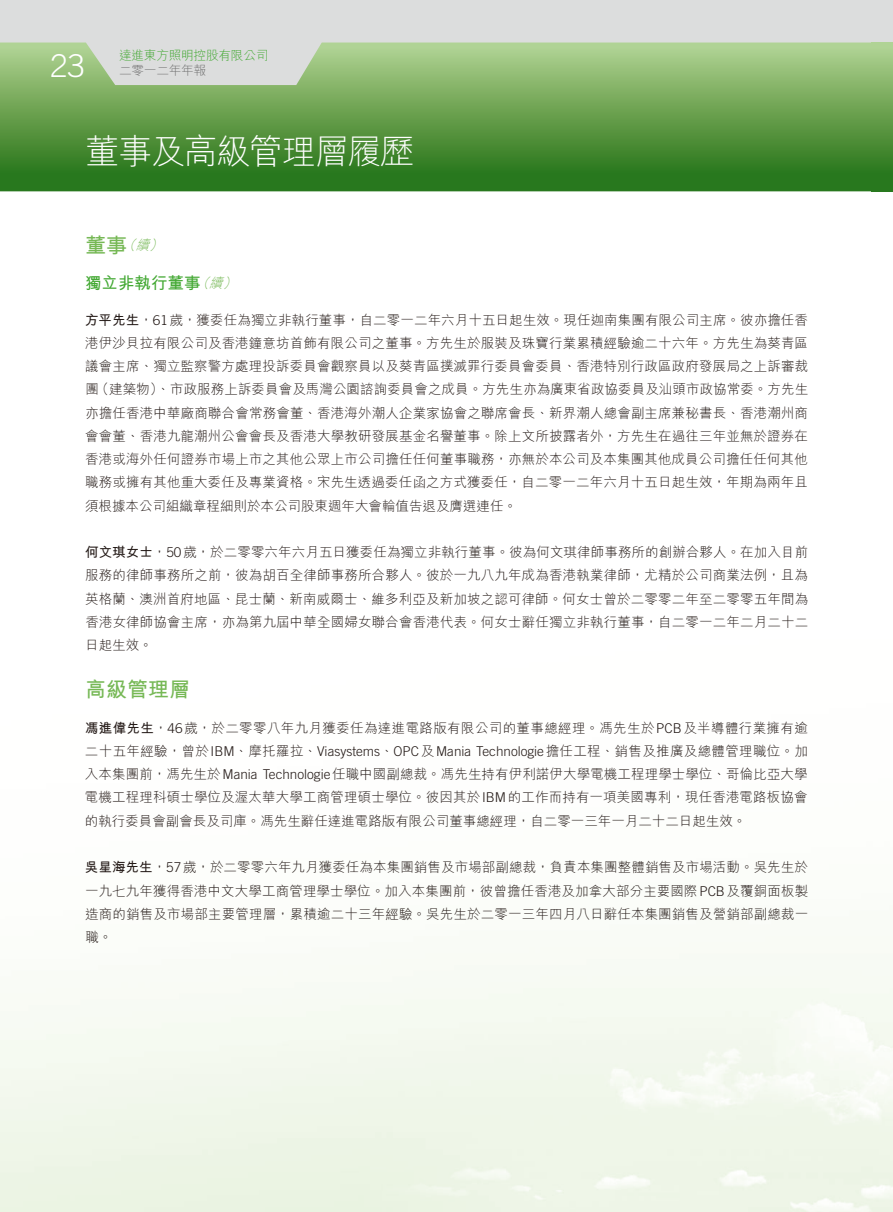
<style>
.page{position:relative;width:893px;height:1212px;background:#fff}
.page>*{position:absolute;margin:0;border:0;box-sizing:border-box;transform-origin:0 0}
.t1{font:300 34.5px "M Hei HK";letter-spacing:-.05em;color:#fff}
.t2{font:300 31.5px "Trade Gothic LT Std";color:#fff}
.t3{font:700 21px "M Hei HK";color:#76b855}
.t4{font:700 16.5px "M Hei HK";color:#42a832}
.t5{font:300 13.5px/23.2px "M Hei HK";letter-spacing:.01em;color:#231916;text-align:justify}
.t6{font:italic 300 13.5px "M Hei HK";color:#76b855}
.t7{font:300 12.75px "M Hei HK";letter-spacing:-.025em;color:#42a832}
.t8{font:300 12.75px "M Hei HK";letter-spacing:-.025em;color:#727272}
.s1{font-weight:700}
.s2{font-family:"Trade Gothic LT Std"}
</style>
<div class="page">
<img style="left:0;top:191px;width:872px;height:1021px">
<div style="left:0;top:0;width:893px;height:128px;background:#dcdddd"></div>
<svg style="left:0;top:43px;width:872px;height:148px;background:#6ba155"></svg>
<div style="left:872px;top:42px;width:21px;height:150px;background:linear-gradient(to bottom,#b3d391,#1c6d0f)"></div>
<p class="t7" style="left:119px;top:49px;width:151px">達進東方照明控股有限公司</p>
<h2 class="t2" style="left:50px;top:47px;width:37px">23</h2>
<p class="t8" style="left:119px;top:64px;width:89px">二零一二年年報</p>
<h1 class="t1" style="left:85px;top:133px;width:331px">董事及高級管理層履歷</h1>
<h3 class="t3" style="left:85px;top:230px;width:43px">董事</h3>
<p class="t6" style="left:136px;top:238px;width:19px">續</p>
<p class="t6" style="left:122px;top:238px;width:19px">（</p>
<p class="t6" style="left:149px;top:238px;width:19px">(</p>
<p class="t4" style="left:85px;top:271px;width:117px">獨立非執行董事</p>
<p class="t5" style="left:85px;top:308px;width:725px;text-align:right"><span class="s1">方平先生</span>，<span class="s2">61</span>歲，獲委任為獨立非執行董事，自二零一二年六月十五日起生效。現任迦南集團有限公司主席。彼亦擔任香港伊沙貝拉有限公司及香港鐘意坊首飾有限公司之董事。方先生於服裝及珠寶行業累積經驗逾二十六年。方先生為葵青區議會主席、獨立監察警方處理投訴委員會觀察員以及葵青區撲滅罪行委員會委員、香港特別行政區政府發展局之上訴審裁（建築物）、市政服務上訴委員會及馬灣公園諮詢委員會之成員。方先生亦為廣東省政協委員及汕頭市政協常委。方先生</p>
<p class="t6" style="left:209px;top:276px;width:19px">續</p>
<p class="t6" style="left:196px;top:276px;width:19px">（</p>
<p class="t6" style="left:223px;top:276px;width:19px">(</p>
<p class="t5" style="left:85px;top:378px;width:725px;text-align:left">團<br>亦擔任香港中華廠商聯合會常務會董、香港海外潮人企業家協會之聯席會長、新界潮人總會副主席兼秘書長、香港潮州商會會董、香港九龍潮州公會會長及香港大學教研發展基金名譽董事。除上文所披露者外，方先生在過往三年並無於證券在香港或海外任何證券市場上市之其他公眾上市公司擔任任何董事職務，亦無於本公司及本集團其他成員公司擔任任何其他職務或擁有其他重大委任及專業資格。宋先生透過委任函之方式獲委任，自二零一二年六月十五日起生效，年期為兩年且須根據本公司組織章程細則於本公司股東週年大會輪值告退及膺選連任。</p>
<p class="t5" style="left:85px;top:540px;width:725px"><span class="s1">何文琪女士</span>，<span class="s2">50</span>歲，於二零零六年六月五日獲委任為獨立非執行董事。彼為何文琪律師事務所的創辦合夥人。在加入目前服務的律師事務所之前，彼為胡百全律師事務所合夥人。彼於一九八九年成為香港執業律師，尤精於公司商業法例，且為英格蘭、澳洲首府地區、昆士蘭、新南威爾士、維多利亞及新加坡之認可律師。何女士曾於二零零二年至二零零五年間為香港女律師協會主席，亦為第九屆中華全國婦女聯合會香港代表。何女士辭任獨立非執行董事，自二零一二年二月二十二日起生效。</p>
<h3 class="t3" style="left:85px;top:674px;width:106px">高級管理層</h3>
<p class="t5" style="left:85px;top:716px;width:724px"><span class="s1">馮進偉先生</span>，<span class="s2">46</span>歲，於二零零八年九月獲委任為達進電路版有限公司的董事總經理。馮先生於<span class="s2">PCB</span>及半導體行業擁有逾二十五年經驗，曾於<span class="s2">IBM</span>、摩托羅拉、<span class="s2">Viasystems</span>、<span class="s2">OPC</span>及<span class="s2">Mania Technologie</span>擔任工程、銷售及推廣及總體管理職位。加入本集團前，馮先生於<span class="s2">Mania Technologie</span>任職中國副總裁。馮先生持有伊利諾伊大學電機工程理學士學位、哥倫比亞大學電機工程理科碩士學位及渥太華大學工商管理碩士學位。彼因其於<span class="s2">IBM</span>的工作而持有一項美國專利，現任香港電路板協會的執行委員會副會長及司庫。馮先生辭任達進電路版有限公司董事總經理，自二零一三年一月二十二日起生效。</p>
<p class="t5" style="left:85px;top:855px;width:725px"><span class="s1">吳星海先生</span>，<span class="s2">57</span>歲，於二零零六年九月獲委任為本集團銷售及市場部副總裁，負責本集團整體銷售及市場活動。吳先生於一九七九年獲得香港中文大學工商管理學士學位。加入本集團前，彼曾擔任香港及加拿大部分主要國際<span class="s2">PCB</span>及覆銅面板製造商的銷售及市場部主要管理層，累積逾二十三年經驗。吳先生於二零一三年四月八日辭任本集團銷售及營銷部副總裁一職。</p>
</div>
